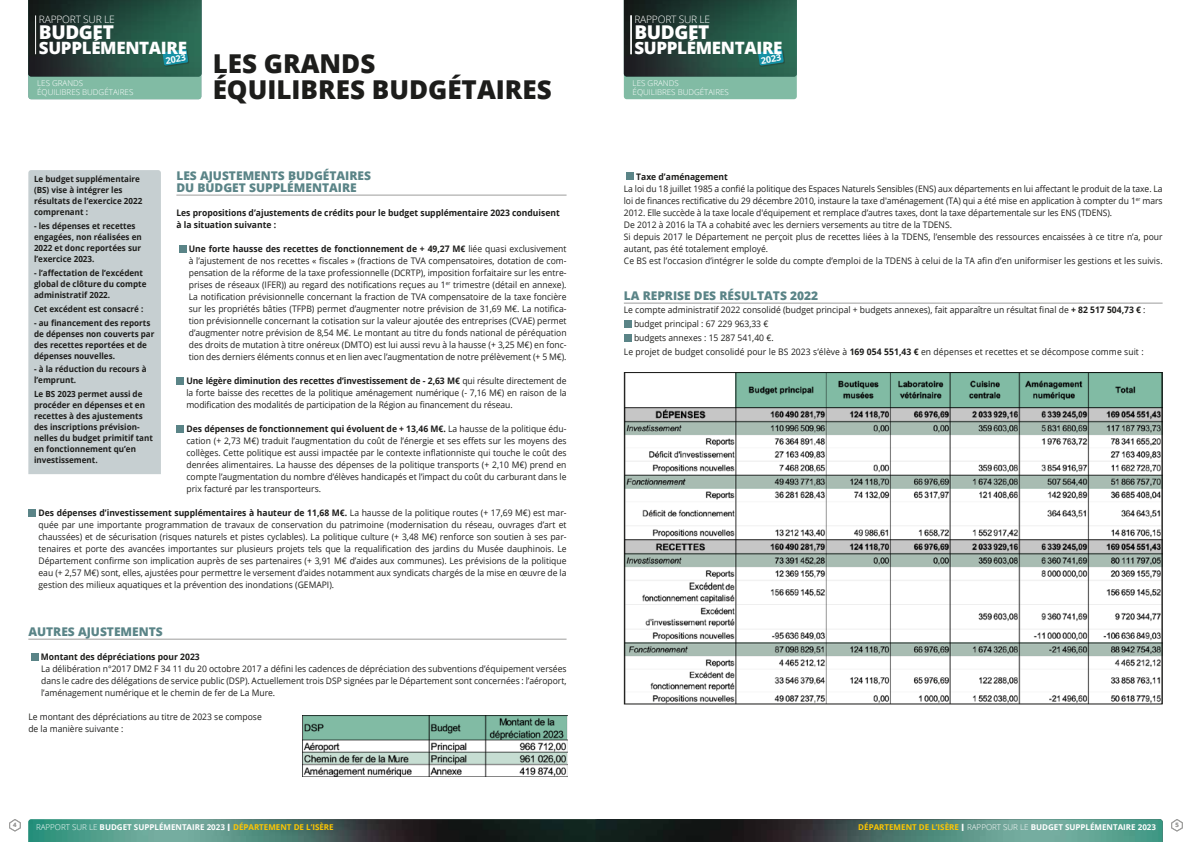
<style>
.page{position:relative;width:1191px;height:842px;background:#fff}
.page>*{position:absolute;margin:0;border:0;box-sizing:border-box;transform-origin:0 0}
.t1{font:800 26px/26px "Open Sans";color:#1d1d1b}
.t2{font:800 19px "Open Sans";letter-spacing:-.02em;color:#fff}
.t3{font:800 17px "Open Sans";letter-spacing:-.02em;color:#fff}
.t4{font:800 12px/12px "Open Sans";color:#5a8487}
.t5{font:300 10.2px "Open Sans";letter-spacing:-.02em;color:#fff}
.t6{font:700 9.1px "Open Sans";color:#fff}
.t7{font:9px/12px "Open Sans";color:#1d1d1b;text-align:justify;scale:.95 1}
.t8{font:700 9px/12px "Open Sans";color:#1d1d1b;scale:.95 1}
.t9{font:700 8.5px/11px "Open Sans";color:#1d1d1b;scale:.95 1}
.t10{font:700 8px "Open Sans";color:#fff}
.t11{font:700 8px "Open Sans";color:#fec600}
.t12{font:300 8px/9.6px "Open Sans";color:#fff}
.t13{font:700 5.9px "Open Sans";color:#9d9d9c}
.s1{font-weight:700}
.s2{font-weight:300}
.s3{font-size:10px}
.s4{color:#fec600}
.s5{font-weight:300;color:#fff}
.s6{color:#fff}
.s7{font-size:10px;color:#fff}
</style>
<div class="page">
<img style="left:28px;top:819px;width:567px;height:23px">
<img style="left:595px;top:819px;width:567px;height:23px">
<hr style="left:176px;top:195px;width:390px;height:1px;background:#9d9d9c">
<hr style="left:28px;top:639px;width:538px;height:1px;background:#9d9d9c">
<div style="left:179px;top:245px;width:8px;height:8px;background:#5a8487"></div>
<div style="left:176px;top:377px;width:8px;height:8px;background:#5a8487"></div>
<div style="left:176px;top:425px;width:8px;height:8px;background:#5a8487"></div>
<div style="left:28px;top:509px;width:8px;height:8px;background:#5a8487"></div>
<div style="left:31px;top:653px;width:8px;height:8px;background:#5a8487"></div>
<hr style="left:624px;top:303px;width:538px;height:1px;background:#9d9d9c">
<div style="left:626px;top:172px;width:8px;height:8px;background:#5a8487"></div>
<div style="left:624px;top:320px;width:8px;height:8px;background:#5a8487"></div>
<div style="left:624px;top:334px;width:8px;height:8px;background:#5a8487"></div>
<svg style="left:9px;top:819px;width:12px;height:13px"></svg>
<svg style="left:1171px;top:819px;width:12px;height:13px"></svg>
<div style="left:28px;top:170px;width:133px;height:304px;background:#c6cfd1"></div>
<svg style="left:28px;top:0;width:173px;height:99px;background:#376154"></svg>
<hr style="left:35px;top:15px;width:1px;height:39px;background:#fff">
<svg style="left:624px;top:0;width:173px;height:99px;background:#376154"></svg>
<hr style="left:631px;top:15px;width:1px;height:39px;background:#fff">
<img style="left:302px;top:715px;width:265px;height:61px">
<svg style="left:303px;top:715px;width:263px;height:24px;background:#71a590"></svg>
<svg style="left:303px;top:752px;width:263px;height:11px;background:#9caea5"></svg>
<img style="left:626px;top:435px;width:534px;height:267px">
<svg style="left:735px;top:372px;width:427px;height:35px;background:#71a590"></svg>
<svg style="left:624px;top:407px;width:538px;height:14px;background:#9b9c9b"></svg>
<svg style="left:624px;top:539px;width:538px;height:14px;background:#9e9e9e"></svg>
<svg style="left:624px;top:421px;width:538px;height:14px;background:#8fa098"></svg>
<svg style="left:624px;top:553px;width:538px;height:14px;background:#8fa097"></svg>
<svg style="left:624px;top:475px;width:538px;height:13px;background:#8fa098"></svg>
<svg style="left:624px;top:642px;width:538px;height:13px;background:#8d9e96"></svg>
<img style="left:688px;top:583px;width:36px;height:7px">
<p class="t5" style="left:39px;top:12px;width:77px">RAPPORT SUR LE</p>
<h2 class="t2" style="left:39px;top:17px;width:76px">BUDGET</h2>
<h3 class="t3" style="left:39px;top:35px;width:150px">SUPPLÉMENTAIRE</h3>
<p class="t5" style="left:634px;top:12px;width:77px">RAPPORT SUR LE</p>
<h2 class="t2" style="left:634px;top:17px;width:76px">BUDGET</h2>
<h3 class="t3" style="left:634px;top:35px;width:150px">SUPPLÉMENTAIRE</h3>
<p class="t6" style="left:165px;top:54px;width:22px;rotate:-8deg">2023</p>
<p class="t6" style="left:760px;top:54px;width:22px;rotate:-8deg">2023</p>
<h1 class="t1" style="left:213px;top:49px;width:341px">LES GRANDS<br>ÉQUILIBRES BUDGÉTAIRES</h1>
<p class="t12" style="left:37px;top:78px;width:98px">LES GRANDS<br>ÉQUILIBRES BUDGÉTAIRES</p>
<p class="t12" style="left:632px;top:78px;width:98px">LES GRANDS<br>ÉQUILIBRES BUDGÉTAIRES</p>
<h3 class="t4" style="left:176px;top:169px;width:196px">LES AJUSTEMENTS BUDGÉTAIRES<br>DU BUDGET SUPPLÉMENTAIRE</h3>
<p class="t8" style="left:176px;top:207px;width:405px">Les propositions d’ajustements de crédits pour le budget supplémentaire 2023 conduisent à la situation suivante :</p>
<p class="t7" style="left:189px;top:243px;width:399px"><span class="s1">Une forte hausse des recettes de fonctionnement de + 49,27 M€</span> liée quasi exclusivement à l’ajustement de nos recettes « fiscales » (fractions de TVA compensatoires, dotation de com&shy;pensation de la réforme de la taxe professionnelle (DCRTP), imposition forfaitaire sur les entre&shy;prises de réseaux (IFER)) au regard des notifications reçues au 1<sup>er</sup> trimestre (détail en annexe).<br>La notification prévisionnelle concernant la fraction de TVA compensatoire de la taxe foncière sur les propriétés bâties (TFPB) permet d’augmenter notre prévision de 31,69 M€. La notifica&shy;tion prévisionnelle concernant la cotisation sur la valeur ajoutée des entreprises (CVAE) permet d’augmenter notre prévision de 8,54 M€. Le montant au titre du fonds national de péréquation des droits de mutation à titre onéreux (DMTO) est lui aussi revu à la hausse (+ 3,25 M€) en fonc&shy;tion des derniers éléments connus et en lien avec l’augmentation de notre prélèvement (+ 5 M€).</p>
<p class="t7" style="left:186px;top:375px;width:402px"><span class="s1">Une légère diminution des recettes d’investissement de - 2,63 M€</span> qui résulte directement de la forte baisse des recettes de la politique aménagement numérique (- 7,16 M€) en raison de la modification des modalités de participation de la Région au financement du réseau.</p>
<p class="t7" style="left:187px;top:423px;width:401px"><span class="s1">Des dépenses de fonctionnement qui évoluent de + 13,46 M€.</span> La hausse de la politique édu&shy;cation (+ 2,73 M€) traduit l’augmentation du coût de l’énergie et ses effets sur les moyens des collèges. Cette politique est aussi impactée par le contexte inflationniste qui touche le coût des denrées alimentaires. La hausse des dépenses de la politique transports (+ 2,10 M€) prend en compte l’augmentation du nombre d’élèves handicapés et l’impact du coût du carburant dans le prix facturé par les transporteurs.</p>
<p class="t7" style="left:39px;top:507px;width:557px"><span class="s1">Des dépenses d’investissement supplémentaires à hauteur de 11,68 M€.</span> La hausse de la politique routes (+ 17,69 M€) est mar&shy;quée par une importante programmation de travaux de conservation du patrimoine (modernisation du réseau, ouvrages d’art et chaussées) et de sécurisation (risques naturels et pistes cyclables). La politique culture (+ 3,48 M€) renforce son soutien à ses par&shy;tenaires et porte des avancées importantes sur plusieurs projets tels que la requalification des jardins du Musée dauphinois. Le Département confirme son implication auprès de ses partenaires (+ 3,91 M€ d’aides aux communes). Les prévisions de la politique eau (+ 2,57 M€) sont, elles, ajustées pour permettre le versement d’aides notamment aux syndicats chargés de la mise en œuvre de la gestion des milieux aquatiques et la prévention des inondations (GEMAPI).</p>
<h3 class="t4" style="left:28px;top:625px;width:136px">AUTRES AJUSTEMENTS</h3>
<p class="t8" style="left:41px;top:651px;width:169px">Montant des dépréciations pour 2023</p>
<p class="t7" style="left:41px;top:663px;width:554px">La délibération n°2017 DM2 F 34 11 du 20 octobre 2017 a défini les cadences de dépréciation des subventions d’équipement versées dans le cadre des délégations de service public (DSP). Actuellement trois DSP signées par le Département sont concernées : l’aéroport, l’aménagement numérique et le chemin de fer de La Mure.</p>
<p class="t7" style="left:28px;top:710px;width:247px">Le montant des dépréciations au titre de 2023 se compose de la manière suivante :</p>
<p class="t9" style="left:34px;top:173px;width:116px">Le budget supplémentaire (BS) vise à intégrer les résultats de l’exercice 2022 comprenant :</p>
<p class="t9" style="left:34px;top:220px;width:115px">- les dépenses et recettes engagées, non réalisées en<br>2022 et donc reportées sur l’exercice 2023.</p>
<p class="t9" style="left:34px;top:267px;width:120px">- l’affectation de l’excédent global de clôture du compte administratif 2022.</p>
<p class="t9" style="left:34px;top:303px;width:117px">Cet excédent est consacré :</p>
<p class="t9" style="left:34px;top:317px;width:128px">- au financement des reports de dépenses non couverts par des recettes reportées et de dépenses nouvelles.</p>
<p class="t9" style="left:34px;top:364px;width:120px">- à la réduction du recours à l’emprunt.</p>
<p class="t9" style="left:34px;top:388px;width:127px">Le BS 2023 permet aussi de procéder en dépenses et en recettes à des ajustements des inscriptions prévision&shy;nelles du budget primitif tant en fonctionnement qu’en investissement.</p>
<p class="t8" style="left:636px;top:171px;width:98px">Taxe d’aménagement</p>
<p class="t7" style="left:624px;top:183px;width:568px;text-align:left">La loi du 18 juillet 1985 a confié la politique des Espaces Naturels Sensibles (ENS) aux départements en lui affectant le produit de la taxe. La loi de finances rectificative du 29 décembre 2010, instaure la taxe d'aménagement (TA) qui a été mise en application à compter du 1<sup>er</sup> mars 2012. Elle succède à la taxe locale d'équipement et remplace d’autres taxes, dont la taxe départementale sur les ENS (TDENS).<br>De 2012 à 2016 la TA a cohabité avec les derniers versements au titre de la TDENS.<br>Si depuis 2017 le Département ne perçoit plus de recettes liées à la TDENS, l’ensemble des ressources encaissées à ce titre n’a, pour autant, pas été totalement employé.<br>Ce BS est l’occasion d’intégrer le solde du compte d’emploi de la TDENS à celui de la TA afin d’en uniformiser les gestions et les suivis.</p>
<h3 class="t4" style="left:624px;top:289px;width:196px">LA REPRISE DES RÉSULTATS 2022</h3>
<p class="t7" style="left:624px;top:303px;width:550px">Le compte administratif 2022 consolidé (budget principal + budgets annexes), fait apparaître un résultat final de <span class="s1">+ 82 517 504,73 €</span> :</p>
<p class="t7" style="left:634px;top:317px;width:143px">budget principal : 67 229 963,33 €</p>
<p class="t7" style="left:634px;top:331px;width:148px">budgets annexes : 15 287 541,40 €.</p>
<p class="t7" style="left:624px;top:345px;width:548px">Le projet de budget consolidé pour le BS 2023 s’élève à <span class="s1">169 054 551,43 €</span> en dépenses et recettes et se décompose comme suit :</p>
<p class="t10" style="left:36px;top:821px;width:299px"><span class="s2">RAPPORT SUR LE</span> BUDGET SUPPLÉMENTAIRE 2023 <span class="s3">I</span> <span class="s4">DÉPARTEMENT DE L’ISÈRE</span></p>
<p class="t11" style="left:40px;top:821px;width:263px"><span class="s5">RA PORT SUR LE</span> <span class="s6">BUDGET PRIMITIF 2022</span> <span class="s7">I</span> DÉPARTEMENT DE L’ISÈRE</p>
<p class="t11" style="left:894px;top:821px;width:243px">DÉPART MENT DE L’ISÈRE <span class="s7">I</span> <span class="s5">RAPPORT SUR LE</span> <span class="s6">BUDGET PRIMITIF</span></p>
<p class="t10" style="left:1151px;top:821px;width:6px">2</p>
<p class="t10" style="left:858px;top:821px;width:299px"><span class="s4">DÉPARTEMENT DE L’ISÈRE</span> <span class="s3">I</span> <span class="s2">RAPPORT SUR LE</span> BUDGET SUPPLÉMENTAIRE 2023</p>
<p class="t13" style="left:13px;top:821px;width:5px">4</p>
<p class="t13" style="left:1175px;top:821px;width:5px">5</p>
</div>
